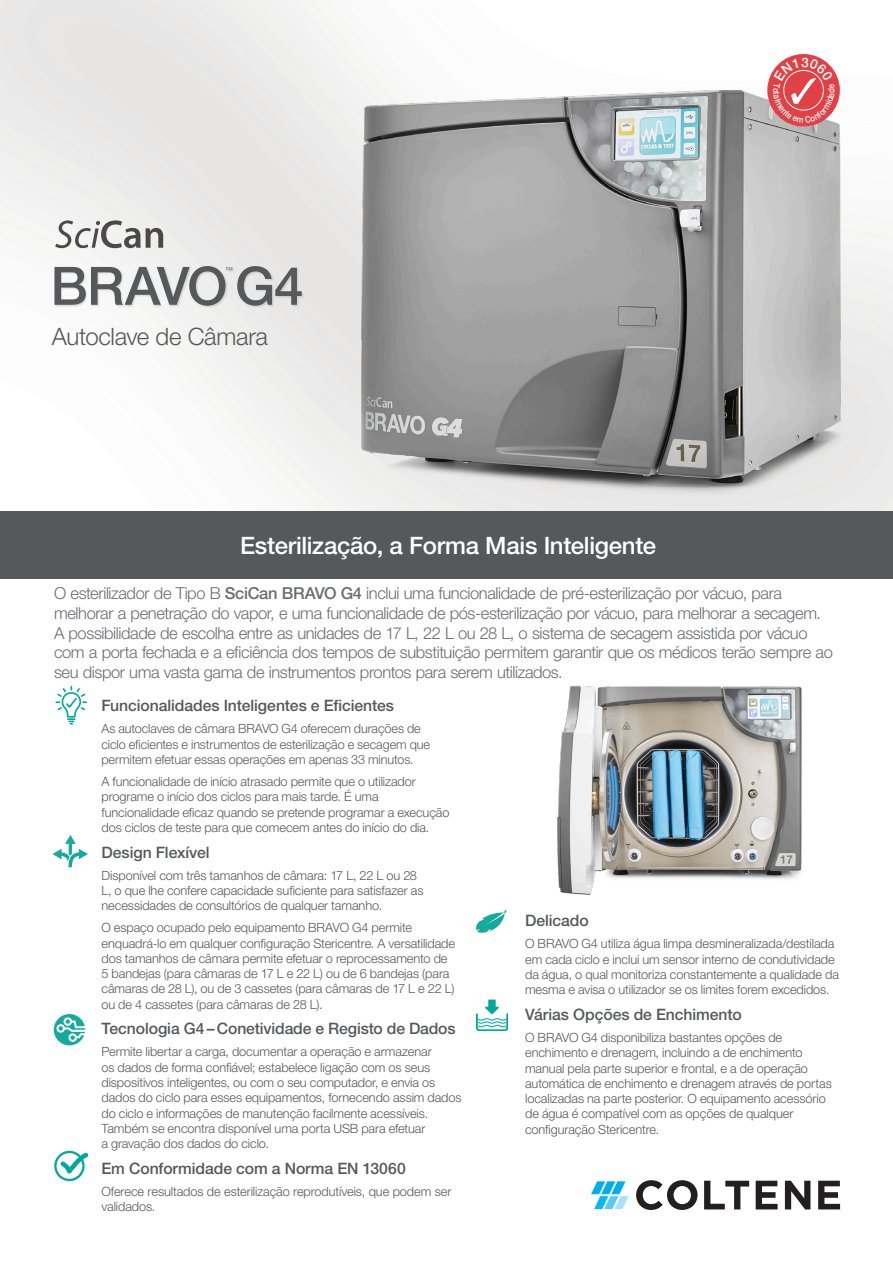
<style>
.page{position:relative;width:893px;height:1263px;background:#fff}
.page>*{position:absolute;margin:0;border:0;box-sizing:border-box;transform-origin:0 0}
.t1{font:500 52.95px "Helvetica Neue LT Pro";letter-spacing:-.02em;color:#57585a}
.Body_-_F_B{font:500 24px "Helvetica Neue LT Pro";letter-spacing:-.01em;color:#fff}
.t2{font:300 24px "Helvetica Neue LT Pro";letter-spacing:-.015em;color:#57585a}
.Body_copy{font:300 16.5px/19.8px "Helvetica Neue LT Pro";letter-spacing:-.025em;color:#6c6d70}
.Sub_Header{font:500 15.75px "Helvetica Neue LT Pro";letter-spacing:-.005em;color:#57585a}
.body_text{font:300 12.75px/15.3px "Helvetica Neue LT Pro";letter-spacing:-.005em;color:#57585a}
.t3{font:300 8.25px "Helvetica Neue LT Pro";color:#57585b}
.s1{font-weight:500}
.s2{font-size:15.75px}
</style>
<div class="page">
<div style="left:0;top:511px;width:893px;height:68px;background:#57585a"></div>
<div style="left:54px;top:267px;width:250px;height:41px;background:#231f20;opacity:.15"></div>
<svg style="left:56px;top:686px;width:31px;height:39px"></svg>
<svg style="left:52px;top:835px;width:36px;height:33px"></svg>
<div style="left:54px;top:1014px;width:31px;height:31px;background:#14aa9d;border-radius:50%"></div>
<div style="left:64px;top:1017px;width:8px;height:9px;border:2px solid #fff;border-radius:50%"></div>
<div style="left:57px;top:1024px;width:8px;height:9px;border:2px solid #fff;border-radius:50%"></div>
<div style="left:68px;top:1033px;width:9px;height:9px;border:2px solid #fff;border-radius:50%"></div>
<svg style="left:61px;top:1019px;width:25px;height:20px"></svg>
<div style="left:54px;top:1151px;width:31px;height:30px;border:2px solid #00a99d;border-radius:50%"></div>
<svg style="left:58px;top:1150px;width:31px;height:32px"></svg>
<svg style="left:476px;top:909px;width:30px;height:24px"></svg>
<img style="left:476px;top:999px;width:31px;height:31px">
<svg style="left:55px;top:220px;width:108px;height:28px"></svg>
<svg style="left:636px;top:1180px;width:62px;height:30px"></svg>
<svg style="left:704px;top:1181px;width:45px;height:28px"></svg>
<svg style="left:756px;top:1181px;width:22px;height:28px"></svg>
<svg style="left:785px;top:1181px;width:25px;height:28px"></svg>
<svg style="left:818px;top:1181px;width:22px;height:28px"></svg>
<svg style="left:591px;top:1181px;width:38px;height:28px"></svg>
<img style="left:298px;top:50px;width:567px;height:454px">
<svg style="left:767px;top:54px;width:73px;height:73px"></svg>
<img style="left:557px;top:685px;width:245px;height:210px">
<svg style="left:773px;top:57px;width:62px;height:66px;background:#e35c60"></svg>
<p class="t1" style="left:50px;top:254px;width:255px">BRAVO G4</p>
<p class="t3" style="left:225px;top:265px;width:10px">™</p>
<p class="t2" style="left:52px;top:322px;width:217px">Autoclave de Câmara</p>
<p class="Body_-_F_B" style="left:240px;top:531px;width:417px">Esterilização, a Forma Mais Inteligente</p>
<p class="Body_copy" style="left:54px;top:583px;width:780px">O esterilizador de Tipo B <span class="s1">SciCan BRAVO G4</span> inclui uma funcionalidade de pré-esterilização por vácuo, para melhorar a penetração do vapor, e uma funcionalidade de pós-esterilização por vácuo, para melhorar a secagem.<br>A possibilidade de escolha entre as unidades de 17 L, 22 L ou 28 L, o sistema de secagem assistida por vácuo com a porta fechada e a eficiência dos tempos de substituição permitem garantir que os médicos terão sempre ao seu dispor uma vasta gama de instrumentos prontos para serem utilizados<span class="s2">.</span></p>
<p class="Sub_Header" style="left:101px;top:696px;width:294px">Funcionalidades Inteligentes e Eficientes</p>
<p class="body_text" style="left:101px;top:721px;width:330px">As autoclaves de câmara BRAVO G4 oferecem durações de ciclo eficientes e instrumentos de esterilização e secagem que permitem efetuar essas operações em apenas 33 minutos.</p>
<p class="body_text" style="left:101px;top:773px;width:349px">A funcionalidade de início atrasado permite que o utilizador programe o início dos ciclos para mais tarde. É uma funcionalidade eficaz quando se pretende programar a execução dos ciclos de teste para que comecem antes do início do dia.</p>
<p class="Sub_Header" style="left:101px;top:842px;width:110px">Design Flexível</p>
<p class="body_text" style="left:101px;top:867px;width:323px">Disponível com três tamanhos de câmara: 17 L, 22 L ou 28<br>L, o que lhe confere capacidade suficiente para satisfazer as necessidades de consultórios de qualquer tamanho.</p>
<p class="body_text" style="left:101px;top:920px;width:355px">O espaço ocupado pelo equipamento BRAVO G4 permite enquadrá-lo em qualquer configuração Stericentre. A versatilidade dos tamanhos de câmara permite efetuar o reprocessamento de 5 bandejas (para câmaras de 17 L e 22 L) ou de 6 bandejas (para câmaras de 28 L), ou de 3 cassetes (para câmaras de 17 L e 22 L) ou de 4 cassetes (para câmaras de 28 L).</p>
<p class="Sub_Header" style="left:101px;top:1019px;width:356px">Tecnologia G4 – Conetividade e Registo de Dados</p>
<p class="body_text" style="left:101px;top:1044px;width:362px">Permite libertar a carga, documentar a operação e armazenar<br>os dados de forma confiável; estabelece ligação com os seus dispositivos inteligentes, ou com o seu computador, e envia os dados do ciclo para esses equipamentos, fornecendo assim dados do ciclo e informações de manutenção facilmente acessíveis.<br>Também se encontra disponível uma porta USB para efetuar<br>a gravação dos dados do ciclo.</p>
<p class="Sub_Header" style="left:101px;top:1159px;width:306px">Em Conformidade com a Norma EN 13060</p>
<p class="body_text" style="left:101px;top:1183px;width:351px">Oferece resultados de esterilização reprodutíveis, que podem ser validados.</p>
<p class="Sub_Header" style="left:525px;top:911px;width:65px">Delicado</p>
<p class="body_text" style="left:525px;top:936px;width:315px">O BRAVO G4 utiliza água limpa desmineralizada/destilada em cada ciclo e inclui um sensor interno de condutividade da água, o qual monitoriza constantemente a qualidade da mesma e avisa o utilizador se os limites forem excedidos.</p>
<p class="Sub_Header" style="left:525px;top:1005px;width:218px">Várias Opções de Enchimento</p>
<p class="body_text" style="left:525px;top:1029px;width:308px">O BRAVO G4 disponibiliza bastantes opções de enchimento e drenagem, incluindo a de enchimento manual pela parte superior e frontal, e a de operação automática de enchimento e drenagem através de portas localizadas na parte posterior. O equipamento acessório de água é compatível com as opções de qualquer configuração Stericentre.</p>
</div>
